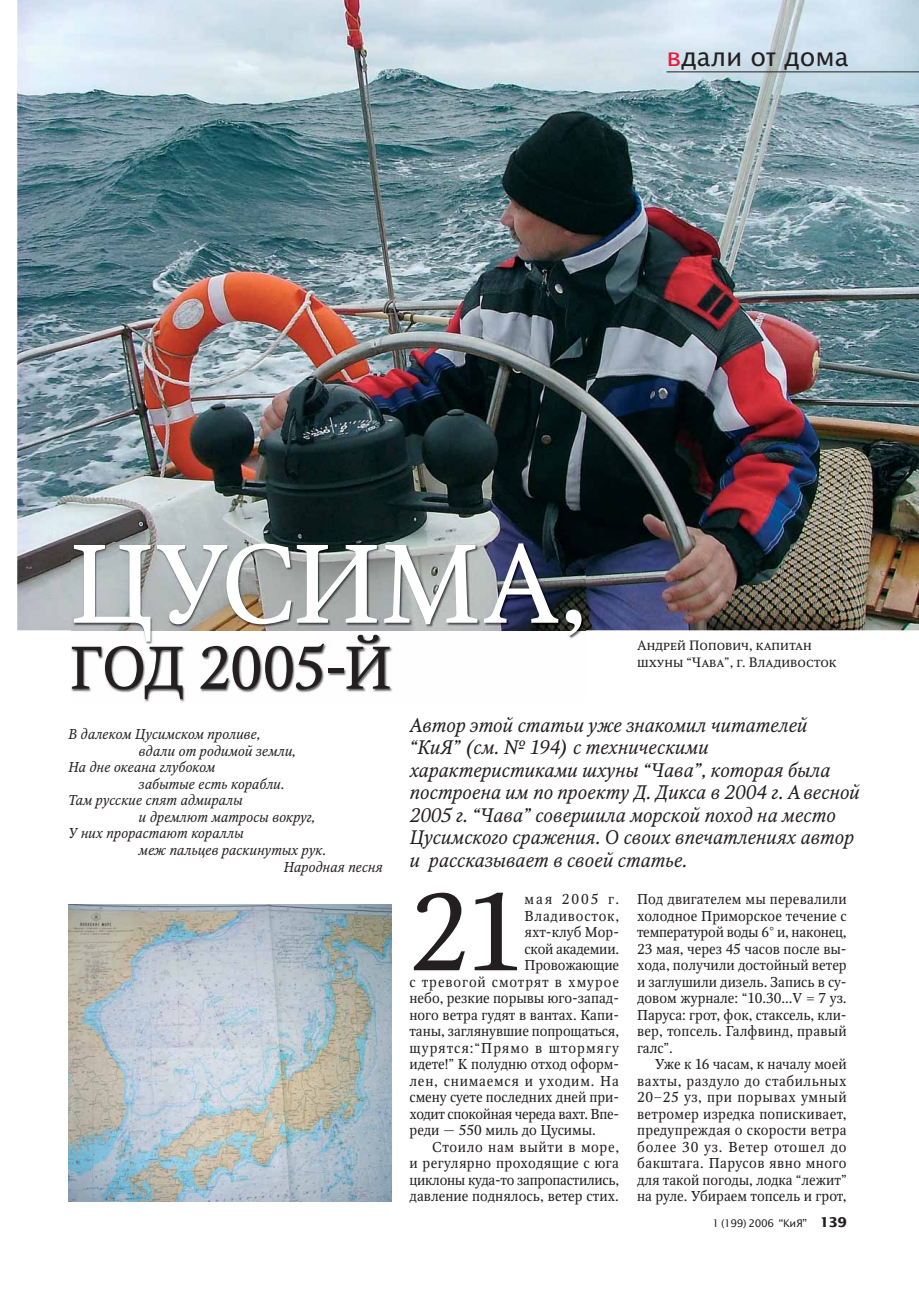
<style>
.page{position:relative;width:919px;height:1289px;background:#fff}
.page>*{position:absolute;margin:0;border:0;box-sizing:border-box;transform-origin:0 0}
.t1{font:111px "Octava C";letter-spacing:-.015em;color:#fff}
.t2{font:108.6px "Octava C";color:#231f20}
.t3{font:60px "Octava C";letter-spacing:-.02em;color:#231f20}
.t4{font:25.5px "Office Type Sans";color:#231f20}
.t5{font:italic 19.5px/22.5px "Octava C";color:#231f20}
.t6{font:14.25px/16.5px "Octava C";color:#231f20;text-align:justify}
.t7{font:italic 14.25px "Octava C";color:#231f20}
.t8{font:14.25px "Octava C";letter-spacing:-.025em;color:#231f20}
.t9{font:14.25px "Octava C";letter-spacing:-.02em;color:#231f20}
.t10{font:14.25px "Octava C";letter-spacing:.03em;color:#231f20}
.t11{font:14.25px "Octava C";letter-spacing:.06em;color:#231f20}
.t12{font:14.25px "Octava C";letter-spacing:.07em;color:#231f20}
.t13{font:14.25px "Octava C";letter-spacing:.055em;color:#231f20}
.t14{font:14.25px "Octava C";letter-spacing:.045em;color:#231f20}
.t15{font:14.25px "Octava C";letter-spacing:.05em;color:#231f20}
.t16{font:13.5px/16.5px "Octava SCC";color:#231f20}
.t17{font:10.5px "Office Type Sans";letter-spacing:-.03em;color:#231f20}
.s1{color:#ed1a3a}
.s2{font-weight:700;font-size:13.5px}
</style>
<div class="page">
<img style="left:17px;top:0;width:901px;height:630px">
<img style="left:71px;top:543px;width:514px;height:159px">
<img style="left:68px;top:904px;width:323px;height:297px">
<hr style="left:666px;top:72px;width:252px;height:1px;background:#231f20">
<h3 class="t4" style="left:666px;top:47px;width:184px"><span class="s1">в</span>дали от дома</h3>
<h1 class="t1" style="left:69px;top:543px;width:519px">ЦУСИМА,</h1>
<h3 class="t3" style="left:69px;top:646px;width:324px">ГОД 2005-Й</h3>
<p class="t16" style="left:637px;top:637px;width:201px">Андрей Попович, капитан шхуны “Чава”, г. Владивосток</p>
<p class="t5" style="left:409px;top:716px;width:451px">Автор этой статьи уже знакомил читателей “КиЯ” (см. № 194) с техническими характеристиками шхуны “Чава”, которая была построена им по проекту Д. Дикса в 2004 г. А весной 2005 г. “Чава” совершила морской поход на место Цусимского сражения. О своих впечатлениях автор и рассказывает в своей статье.</p>
<h2 class="t2" style="left:409px;top:892px;width:117px">21</h2>
<p class="t6" style="left:524px;top:892px;width:96px">мая 2005 г.</p>
<p class="t7" style="left:68px;top:729px;width:193px">В далеком Цусимском проливе,</p>
<p class="t7" style="left:139px;top:745px;width:158px">вдали от родимой земли,</p>
<p class="t7" style="left:68px;top:762px;width:149px">На дне океана глубоком</p>
<p class="t7" style="left:139px;top:778px;width:147px">забытые есть корабли.</p>
<p class="t7" style="left:68px;top:795px;width:176px">Там русские спят адмиралы</p>
<p class="t7" style="left:139px;top:811px;width:178px">и дремлют матросы вокруг,</p>
<p class="t7" style="left:68px;top:828px;width:177px">У них прорастают кораллы</p>
<p class="t7" style="left:139px;top:844px;width:189px">меж пальцев раскинутых рук.</p>
<p class="t7" style="left:283px;top:862px;width:101px">Народная песня</p>
<p class="t6" style="left:637px;top:892px;width:211px">Под двигателем мы перевалили холодное Приморское течение с температурой воды 6° и, наконец, 23 мая, через 45 часов после вы&shy;хода, получили достойный ветер и заглушили дизель. Запись в су&shy;довом журнале: “10.30...V = 7 уз.<br>Паруса: грот, фок, стаксель, кли&shy;вер, топсель. Галфвинд, правый галс”.</p>
<p class="t6" style="left:637px;top:1057px;width:211px;text-indent:18px">Уже к 16 часам, к началу моей вахты, раздуло до стабильных 20–25 уз, при порывах умный ветромер изредка попискивает, предупреждая о скорости ветра более 30 уз. Ветер отошел до бакштага. Парусов явно много для такой погоды, лодка “лежит” на руле. Убираем топсель и грот,</p>
<p class="t15" style="left:524px;top:910px;width:96px">Владивосток,</p>
<p class="t6" style="left:524px;top:925px;width:96px">яхт-клуб Мор-</p>
<p class="t6" style="left:524px;top:942px;width:96px">ской академии.</p>
<p class="t6" style="left:524px;top:958px;width:96px">Провожающие</p>
<p class="t11" style="left:409px;top:976px;width:211px">с тревогой смотрят в хмурое</p>
<p class="t6" style="left:409px;top:991px;width:211px">небо, резкие порывы юго-запад-</p>
<p class="t6" style="left:409px;top:1008px;width:211px">ного ветра гудят в вантах. Капи-</p>
<p class="t6" style="left:409px;top:1024px;width:211px">таны, заглянувшие попрощаться,</p>
<p class="t12" style="left:409px;top:1042px;width:211px">щурятся:“Прямо в штормягу</p>
<p class="t6" style="left:409px;top:1057px;width:211px">идете!” K полудню отход оформ-</p>
<p class="t13" style="left:409px;top:1075px;width:211px">лен, снимаемся и уходим. На</p>
<p class="t6" style="left:409px;top:1090px;width:211px">смену суете последних дней при-</p>
<p class="t8" style="left:409px;top:1108px;width:211px">ходит спокойная череда вахт. Впе-</p>
<p class="t6" style="left:409px;top:1123px;width:188px">реди — 550 миль до Цусимы.</p>
<p class="t14" style="left:432px;top:1141px;width:188px">Стоило нам выйти в море,</p>
<p class="t10" style="left:409px;top:1158px;width:211px">и регулярно проходящие с юга</p>
<p class="t9" style="left:409px;top:1174px;width:211px">циклоны куда-то запропастились,</p>
<p class="t6" style="left:409px;top:1189px;width:211px">давление поднялось, ветер стих.</p>
<p class="t17" style="left:712px;top:1219px;width:136px">1 (199) 2006 “КиЯ” <span class="s2">139</span></p>
</div>
